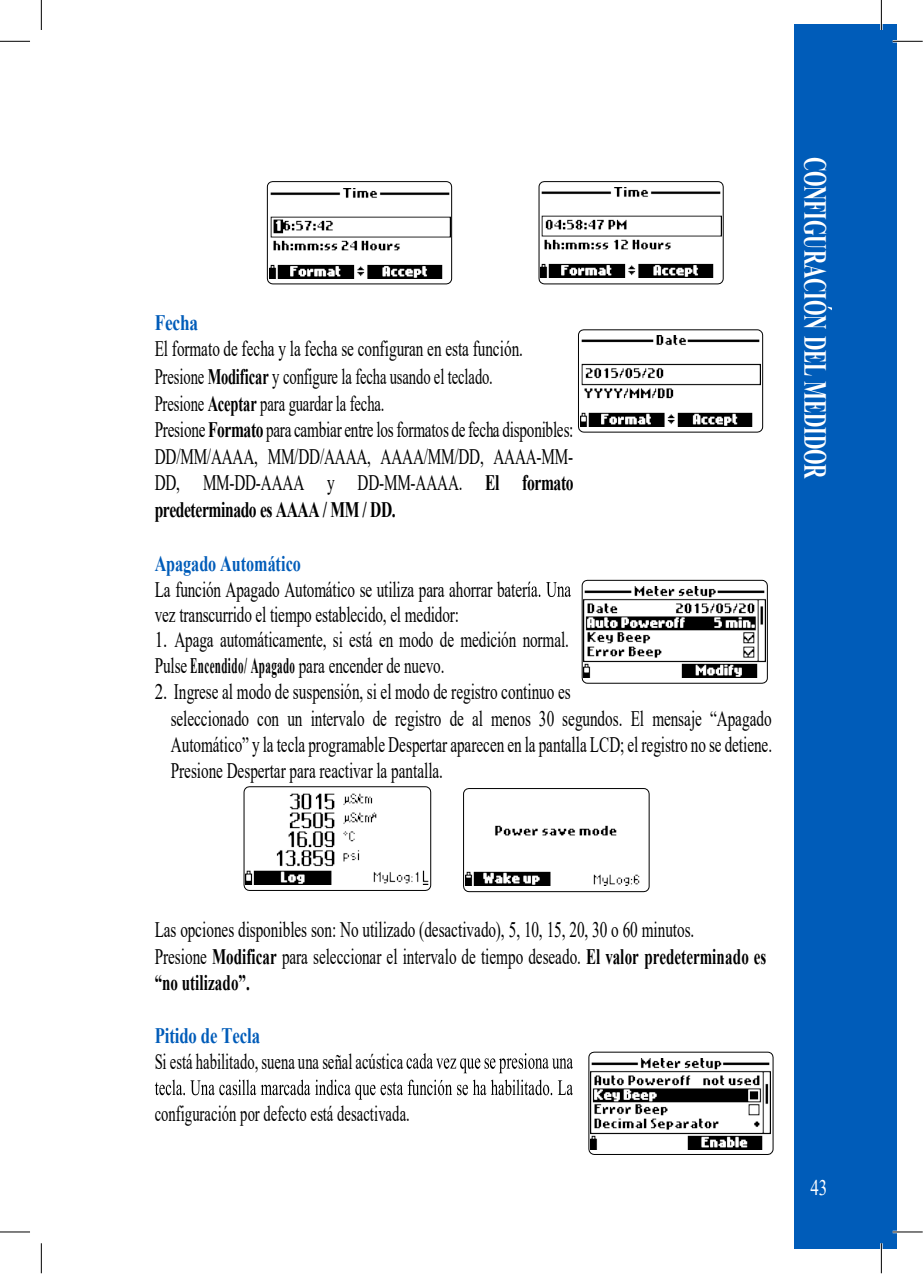
<style>
.page{position:relative;width:923px;height:1274px;background:#fff}
.page>*{position:absolute;margin:0;border:0;box-sizing:border-box;transform-origin:0 0}
.t1{font:700 32px "Times New Roman";letter-spacing:-.01em;color:#fff;scale:.62 1}
.t2{font:22px/26.8px "Times New Roman";letter-spacing:-.005em;color:#000;scale:.69 1}
.t3{font:22px/26.4px "Times New Roman";letter-spacing:-.005em;color:#000;scale:.77 1}
.t4{font:22px "Times New Roman";letter-spacing:-.005em;color:#000;scale:.66 1}
.t5{font:700 22px "Times New Roman";letter-spacing:-.005em;color:#005cb9;scale:.73 1}
.t6{font:700 22px "Times New Roman";letter-spacing:-.005em;color:#005cb9;scale:.76 1}
.t7{font:700 22px "Times New Roman";letter-spacing:-.005em;color:#005cb9;scale:.78 1}
.t8{font:22px "Times New Roman";color:#fff;scale:.77 1}
.s1{font-weight:700}
</style>
<div class="page">
<div style="left:793px;top:24px;width:102px;height:1225px;background:#005cb9"></div>
<hr style="left:892px;top:40px;width:30px;height:3px;background:#fff">
<hr style="left:892px;top:1231px;width:30px;height:2px;background:#fff">
<hr style="left:879px;top:0;width:3px;height:30px;background:#fff">
<hr style="left:879px;top:1243px;width:3px;height:30px;background:#fff">
<hr style="left:892px;top:41px;width:30px;height:1px;background:#000">
<hr style="left:892px;top:1232px;width:30px;height:1px;background:#000">
<hr style="left:880px;top:0;width:1px;height:30px;background:#000">
<hr style="left:880px;top:1243px;width:1px;height:30px;background:#000">
<svg style="left:538px;top:181px;width:185px;height:104px"></svg>
<img style="left:540px;top:187px;width:181px;height:90px">
<svg style="left:266px;top:181px;width:186px;height:104px"></svg>
<img style="left:269px;top:188px;width:181px;height:91px">
<svg style="left:578px;top:329px;width:185px;height:104px"></svg>
<img style="left:580px;top:336px;width:180px;height:90px">
<svg style="left:243px;top:786px;width:188px;height:105px"></svg>
<img style="left:246px;top:793px;width:183px;height:91px">
<svg style="left:463px;top:788px;width:186px;height:104px"></svg>
<img style="left:465px;top:795px;width:182px;height:91px">
<svg style="left:588px;top:1051px;width:185px;height:104px"></svg>
<img style="left:590px;top:1059px;width:180px;height:90px">
<svg style="left:581px;top:580px;width:186px;height:104px"></svg>
<img style="left:583px;top:586px;width:182px;height:91px">
<hr style="left:0;top:41px;width:30px;height:1px;background:#000">
<hr style="left:0;top:1232px;width:30px;height:1px;background:#000">
<hr style="left:41px;top:0;width:1px;height:30px;background:#000">
<hr style="left:41px;top:1243px;width:1px;height:30px;background:#000">
<svg style="left:527px;top:582px;width:43px;height:15px"></svg>
<svg style="left:406px;top:1053px;width:166px;height:20px"></svg>
<svg style="left:155px;top:1080px;width:417px;height:20px"></svg>
<p class="t7" style="left:155px;top:307px;width:57px">Fecha</p>
<p class="t2" style="left:155px;top:335px;width:608px">El formato de fecha y la fecha se configuran en esta función.<br>Presione <span class="s1">Modificar</span> y configure la fecha usando el teclado.<br>Presione <span class="s1">Aceptar</span> para guardar la fecha.<br>Presione <span class="s1">Formato</span> para cambiar entre los formatos de fecha disponibles:<br>DD/MM/AAAA, MM/DD/AAAA, AAAA/MM/DD, AAAA-MM-DD, MM-DD-AAAA y DD-MM-AAAA. <span class="s1">El formato predeterminado es AAAA / MM / DD.</span></p>
<p class="t5" style="left:155px;top:547px;width:201px">Apagado Automático</p>
<p class="t2" style="left:155px;top:576px;width:541px;line-height:25.4px">La función Apagado Automático se utiliza para ahorrar bater vez transcurrido el tiempo establecido, el medidor:</p>
<p class="t3" style="left:155px;top:627px;width:539px;line-height:25.2px">1. Apaga automáticamente, si está en modo de medición normal.<br>Pulse <span class="s1">Encendido/ Apagado</span> para encender de nuevo.</p>
<p class="t3" style="left:171px;top:678px;width:782px;text-indent:-16px">2. Ingrese al modo de suspensión, si el modo de registro continuo es<br>seleccionado con un intervalo de registro de al menos 30 segundos. El mensaje “Apagado Automático” y la tecla programable Despertar aparecen en la pantalla LCD; el registro no se detiene.<br>Presione Despertar para reactivar la pantalla.</p>
<h1 class="t1" style="left:838px;top:157px;width:521px;rotate:90deg">CONFIGURACIÓN DEL MEDIDOR</h1>
<p class="t2" style="left:155px;top:916px;width:887px;line-height:26.2px">Las opciones disponibles son: No utilizado (desactivado), 5, 10, 15, 20, 30 o 60 minutos.<br>Presione <span class="s1">Modificar</span> para seleccionar el intervalo de tiempo deseado. <span class="s1">El valor predeterminado es “no utilizado”.</span></p>
<p class="t6" style="left:155px;top:1019px;width:140px">Pitido de Tecla</p>
<p class="t4" style="left:155px;top:1046px;width:378px">Si está habilitado, suena una señal acústica</p>
<p class="t4" style="left:155px;top:1098px;width:388px">configuración por defecto está desactivada.</p>
<p class="t8" style="left:810px;top:1172px;width:23px">43</p>
</div>
